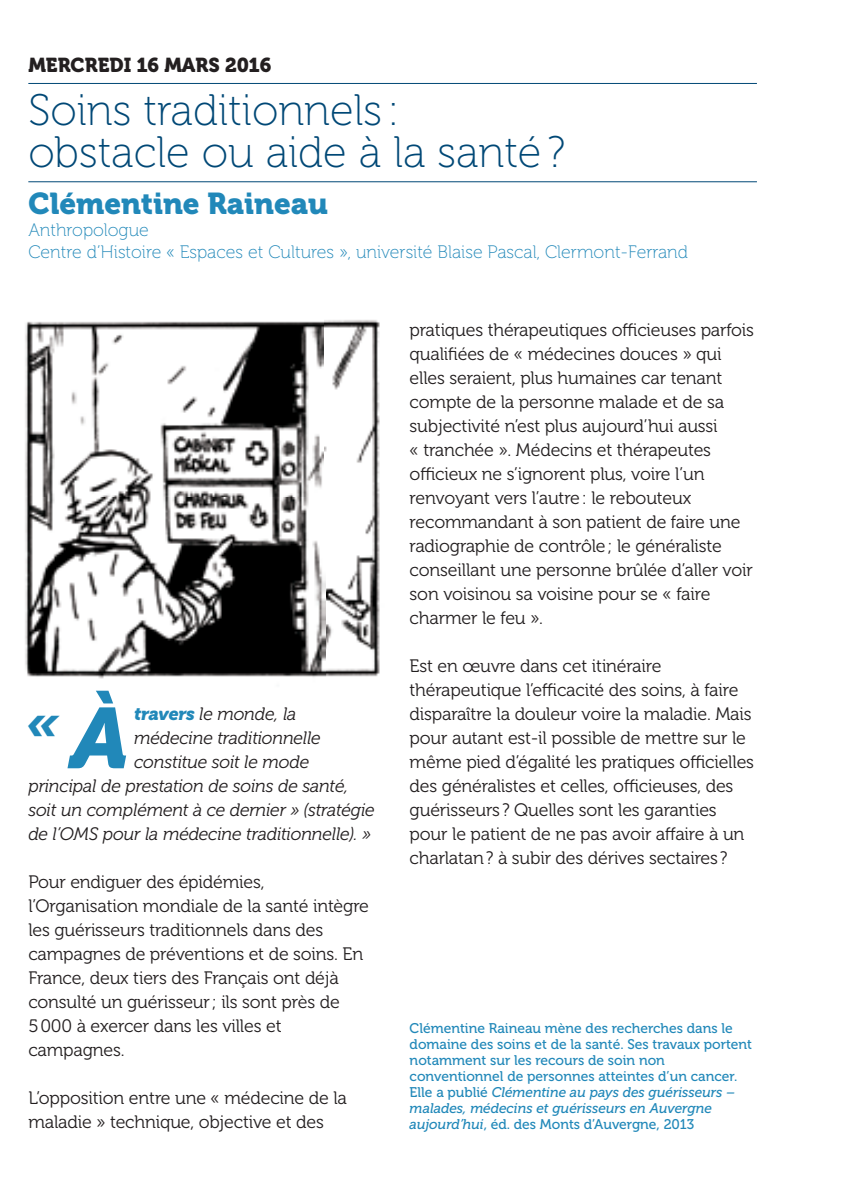
<style>
.page{position:relative;width:842px;height:1191px;background:#fff}
.page>*{position:absolute;margin:0;border:0;box-sizing:border-box;transform-origin:0 0}
.t1{font:italic 49.6px "Museo 900";color:#2188b9}
.t2{font:44px/42px "Museo 100";color:#004876}
.t3{font:30px "Museo 900";color:#2188b9}
.t4{font:20px "Museo 900";color:#231f20}
.t5{font:18px/24px "Museo 300";letter-spacing:-.01em;color:#231f20}
.t6{font:italic 18px "Museo 300";letter-spacing:-.01em;color:#231f20}
.t7{font:18px/21.6px "Museo 100";color:#2188b9}
.t8{font:14px/16px "Museo 500";color:#2188b9}
.s1{font-size:85.2px}
.s2{font-family:"Museo 900";color:#2188b9}
.s3{font-style:italic}
</style>
<div class="page">
<hr style="left:28px;top:83px;width:729px;height:1px;background:#004876">
<hr style="left:28px;top:181px;width:729px;height:1px;background:#004876">
<img style="left:25px;top:320px;width:355px;height:359px">
<p class="t4" style="left:28px;top:53px;width:245px">MERCREDI 16 MARS 2016</p>
<h2 class="t2" style="left:28px;top:90px;width:538px">Soins traditionnels : obstacle ou aide à la santé ?</h2>
<h3 class="t3" style="left:28px;top:187px;width:301px">Clémentine Raineau</h3>
<p class="t7" style="left:28px;top:219px;width:661px">Anthropologue<br>Centre d’Histoire « Espaces et Cultures », université Blaise Pascal, Clermont-Ferrand</p>
<h1 class="t1" style="left:28px;top:694px;width:103px">« <span class="s1">À</span></h1>
<p class="t6" style="left:134px;top:704px;width:164px"><span class="s2">travers</span> le monde, la</p>
<p class="t6" style="left:134px;top:728px;width:188px">médecine traditionnelle</p>
<p class="t6" style="left:134px;top:752px;width:177px">constitue soit le mode</p>
<p class="t6" style="left:28px;top:776px;width:322px">principal de prestation de soins de santé,</p>
<p class="t6" style="left:28px;top:800px;width:348px">soit un complément à ce dernier » (stratégie</p>
<p class="t6" style="left:28px;top:824px;width:344px">de l’OMS pour la médecine traditionnelle). »</p>
<p class="t5" style="left:28px;top:870px;width:342px">Pour endiguer des épidémies, l’Organisation mondiale de la santé intègre les guérisseurs traditionnels dans des campagnes de préventions et de soins. En France, deux tiers des Français ont déjà consulté un guérisseur ; ils sont près de<br>5 000 à exercer dans les villes et campagnes.</p>
<p class="t5" style="left:28px;top:1086px;width:320px">L’opposition entre une « médecine de la maladie » technique, objective et des</p>
<p class="t5" style="left:410px;top:318px;width:346px">pratiques thérapeutiques officieuses parfois qualifiées de « médecines douces » qui elles seraient, plus humaines car tenant compte de la personne malade et de sa subjectivité n’est plus aujourd’hui aussi<br>« tranchée ». Médecins et thérapeutes officieux ne s’ignorent plus, voire l’un renvoyant vers l’autre : le rebouteux recommandant à son patient de faire une radiographie de contrôle ; le généraliste conseillant une personne brûlée d’aller voir son voisinou sa voisine pour se « faire charmer le feu ».</p>
<p class="t5" style="left:410px;top:654px;width:346px">Est en œuvre dans cet itinéraire thérapeutique l’efficacité des soins, à faire disparaître la douleur voire la maladie. Mais pour autant est-il possible de mettre sur le même pied d’égalité les pratiques officielles des généralistes et celles, officieuses, des guérisseurs ? Quelles sont les garanties pour le patient de ne pas avoir affaire à un charlatan ? à subir des dérives sectaires ?</p>
<p class="t8" style="left:410px;top:1020px;width:344px">Clémentine Raineau mène des recherches dans le domaine des soins et de la santé. Ses travaux portent notamment sur les recours de soin non conventionnel de personnes atteintes d’un cancer.<br>Elle a publié <span class="s3">Clémentine au pays des guérisseurs – malades, médecins et guérisseurs en Auvergne aujourd’hui</span>, éd. des Monts d’Auvergne, 2013</p>
</div>
